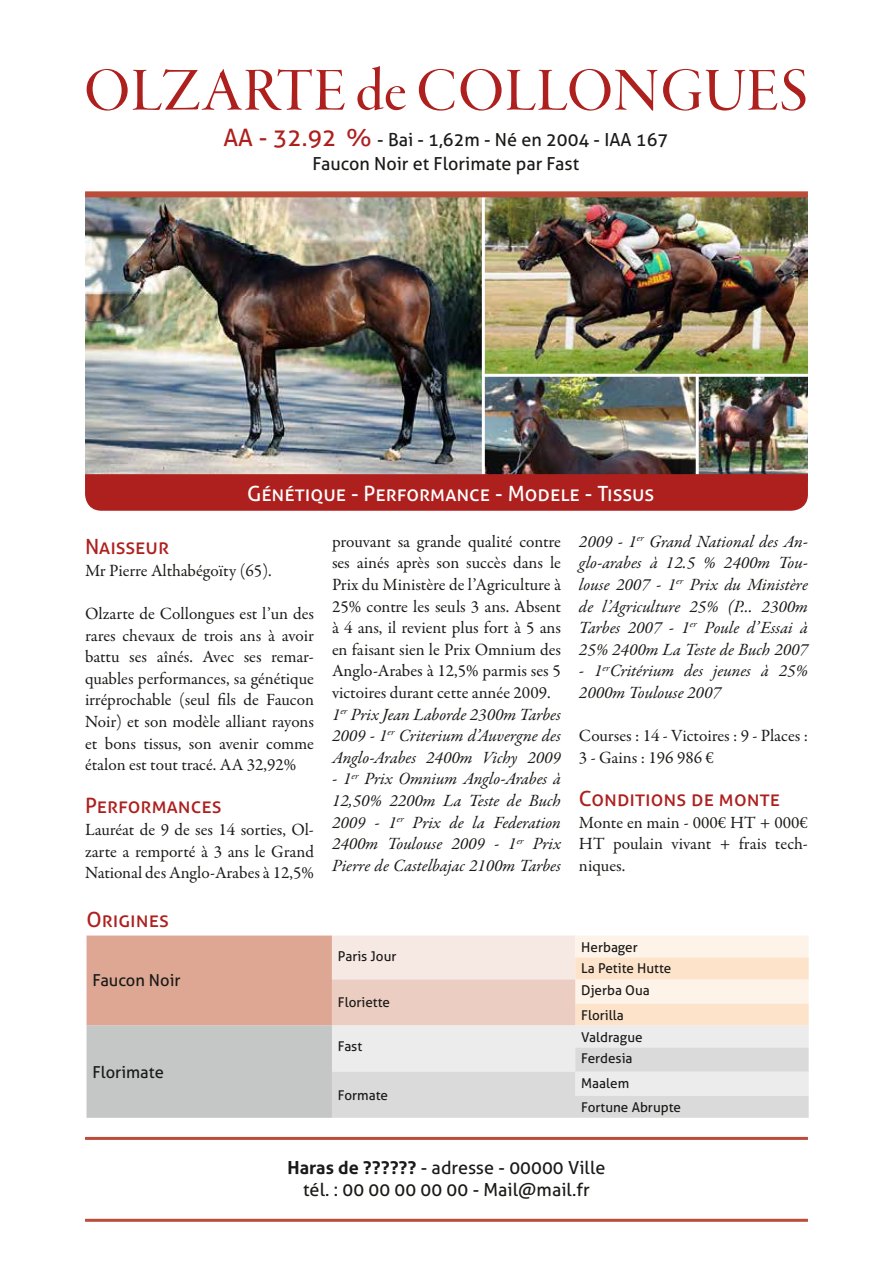
<style>
.page{position:relative;width:893px;height:1263px;background:#fff}
.page>*{position:absolute;margin:0;border:0;box-sizing:border-box;transform-origin:0 0}
.t1{font:63px "Garamond Premr Pro Med Disp";letter-spacing:.01em;color:#ad201e}
.t2{font:21px "Aller";color:#ad201e}
.t3{font:21px "Aller";color:#fff}
.t4{font:18px/21.6px "Aller";color:#1a1a18;text-align:center}
.t5{font:17.25px/21.6px "Garamond Premr Pro";color:#1a1a18;text-align:justify}
.t6{font:italic 17.25px/21.6px "Garamond Premr Pro";color:#1a1a18;text-align:justify}
.t7{font:16.5px "Aller";color:#1a1a18}
.t8{font:13.5px/24.2px "Aller";color:#1a1a18}
.s1{font-size:24px;color:#ad201e}
.s2{font-style:italic}
.s3{font-weight:700}
</style>
<div class="page">
<svg style="left:87px;top:935px;width:722px;height:183px"></svg>
<img style="left:85px;top:197px;width:397px;height:277px">
<img style="left:485px;top:197px;width:323px;height:277px">
<hr style="left:696px;top:375px;width:3px;height:117px;background:#fff">
<hr style="left:483px;top:374px;width:325px;height:3px;background:#fff">
<div style="left:85px;top:474px;width:723px;height:37px;background:#ad201e"></div>
<div style="left:85px;top:191px;width:723px;height:6px;background:#bc4c3a"></div>
<hr style="left:85px;top:1137px;width:723px;height:3px;background:#bc4c3a">
<hr style="left:85px;top:1219px;width:723px;height:3px;background:#bc4c3a">
<h1 class="t1" style="left:84px;top:56px;width:726px">OLZARTE de COLLONGUES</h1>
<p class="t4" style="left:223px;top:128px;width:446px;line-height:24px"><span class="s1">AA - 32.92 %</span> - Bai - 1,62m - Né en 2004 - IAA 167<br>Faucon Noir et Florimate par Fast</p>
<p class="t3" style="left:247px;top:481px;width:409px">Génétique - Performance - Modele - Tissus</p>
<p class="t2" style="left:85px;top:534px;width:86px">Naisseur</p>
<p class="t5" style="left:85px;top:560px;width:188px">Mr Pierre Althabégoïty (65).</p>
<p class="t5" style="left:85px;top:603px;width:230px">Olzarte de Collongues est l’un des rares chevaux de trois ans à avoir battu ses aînés. Avec ses remar&shy;quables performances, sa génétique irréprochable (seul fils de Faucon Noir) et son modèle alliant rayons et bons tissus, son avenir comme étalon est tout tracé. AA 32,92%</p>
<p class="t2" style="left:85px;top:793px;width:138px">Performances</p>
<p class="t5" style="left:85px;top:819px;width:230px">Lauréat de 9 de ses 14 sorties, Ol&shy;zarte a remporté à 3 ans le Grand National des Anglo-Arabes à 12,5%</p>
<p class="t2" style="left:87px;top:906px;width:84px">Origines</p>
<p class="t7" style="left:93px;top:970px;width:90px">Faucon Noir</p>
<p class="t7" style="left:93px;top:1062px;width:73px">Florimate</p>
<p class="t5" style="left:332px;top:531px;width:230px;text-align:left">prouvant sa grande qualité contre ses ainés après son succès dans le Prix du Ministère de l’Agriculture à 25% contre les seuls 3 ans. Absent à 4 ans, il revient plus fort à 5 ans en faisant sien le Prix Omnium des Anglo-Arabes à 12,5% parmis ses 5 victoires durant cette année 2009.<br><span class="s2">1</span><sup>er</sup> <span class="s2">Prix Jean Laborde 2300m Tarbes 2009 - 1</span><sup>er</sup> <span class="s2">Criterium d’Auvergne des Anglo-Arabes 2400m Vichy 2009</span></p>
<p class="t6" style="left:332px;top:769px;width:230px">- 1<sup>er</sup> Prix Omnium Anglo-Arabes à 12,50% 2200m La Teste de Buch 2009 - 1<sup>er</sup> Prix de la Federation 2400m Toulouse 2009 - 1<sup>er</sup> Prix Pierre de Castelbajac 2100m Tarbes</p>
<p class="t6" style="left:579px;top:531px;width:230px">2009 - 1<sup>er</sup> Grand National des An&shy;glo-arabes à 12.5 % 2400m Tou&shy;louse 2007 - 1<sup>er</sup> Prix du Ministère de l’Agriculture 25% (P... 2300m Tarbes 2007 - 1<sup>er</sup> Poule d’Essai à 25% 2400m La Teste de Buch 2007</p>
<p class="t6" style="left:579px;top:661px;width:230px">- 1<sup>er</sup>Critérium des jeunes à 25%<br>2000m Toulouse 2007</p>
<p class="t5" style="left:579px;top:725px;width:230px">Courses : 14 - Victoires : 9 - Places :<br>3 - Gains : 196 986 €</p>
<p class="t2" style="left:579px;top:786px;width:202px">Conditions de monte</p>
<p class="t5" style="left:579px;top:812px;width:230px">Monte en main - 000€ HT + 000€ HT poulain vivant + frais tech&shy;niques.</p>
<p class="t8" style="left:338px;top:944px;width:60px">Paris Jour</p>
<p class="t8" style="left:338px;top:990px;width:54px">Floriette</p>
<p class="t8" style="left:338px;top:1034px;width:26px">Fast</p>
<p class="t8" style="left:338px;top:1083px;width:52px">Formate</p>
<p class="t8" style="left:581px;top:934px;width:58px">Herbager</p>
<p class="t8" style="left:581px;top:956px;width:92px">La Petite Hutte</p>
<p class="t8" style="left:581px;top:978px;width:70px">Djerba Oua<br>Florilla</p>
<p class="t8" style="left:581px;top:1025px;width:63px">Valdrague</p>
<p class="t8" style="left:581px;top:1046px;width:53px">Ferdesia</p>
<p class="t8" style="left:581px;top:1071px;width:101px">Maalem<br>Fortune Abrupte</p>
<p class="t4" style="left:287px;top:1157px;width:319px"><span class="s3">Haras de ??????</span> - adresse - 00000 Ville tél. : 00 00 00 00 00 - Mail@mail.fr</p>
</div>
